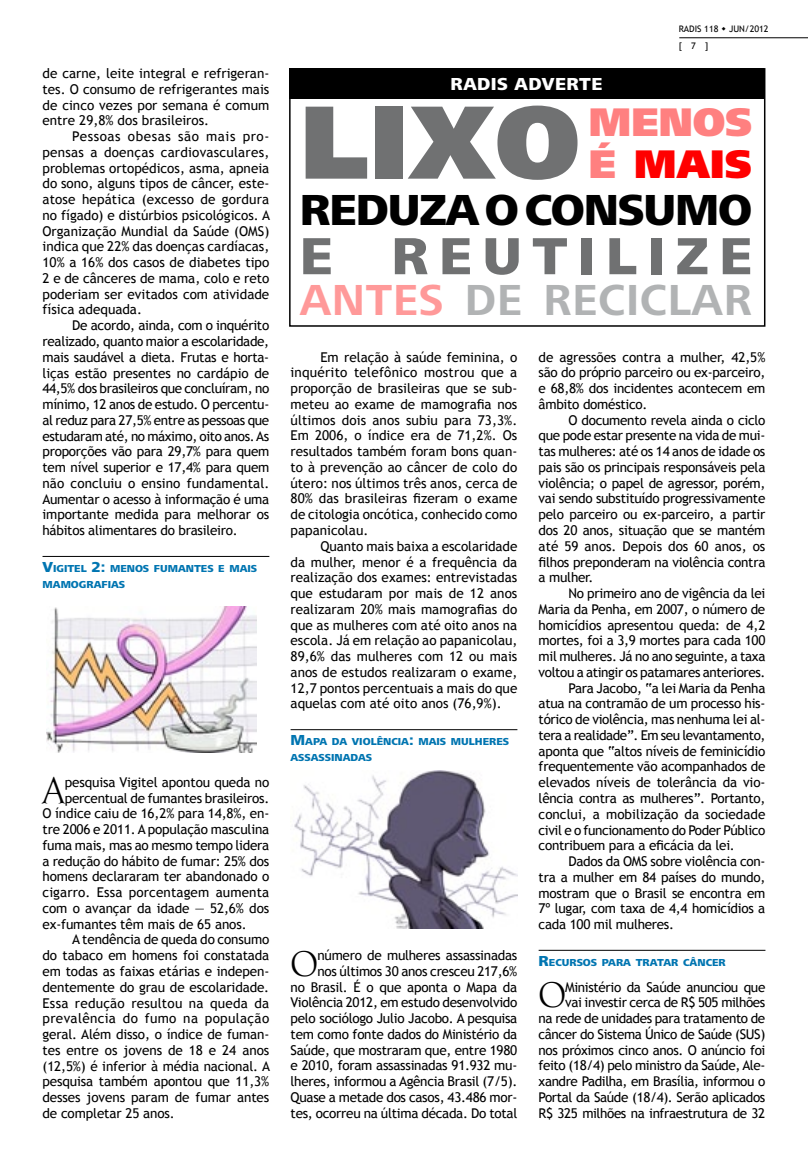
<style>
.page{position:relative;width:808px;height:1170px;background:#fff}
.page>*{position:absolute;margin:0;border:0;box-sizing:border-box;transform-origin:0 0}
.t1{font:900 107.85px "Frutiger Next LT";color:#707172}
.t2{font:800 54px "Frutiger Next LT";letter-spacing:.195em;color:#707172}
.t3{font:700 45px "Frutiger Next LT";letter-spacing:.015em;color:#b1b3b4}
.t4{font:800 45px "Frutiger Next LT";letter-spacing:-.025em;color:#000}
.t5{font:900 41.4px/41.4px "Frutiger Next LT";letter-spacing:-.01em;color:#ff8080}
.t6{font:35.85px "Goudy Trajan";color:#000}
.t7{font:800 18px "Frutiger Next LT";color:#fff}
.t8{font:13.5px/15.8px "Radis";letter-spacing:-.02em;color:#000;text-align:justify}
.t9{font:13.5px "Radis";color:#000}
.t10{font:13.5px "Radis";letter-spacing:.01em;color:#000}
.t11{font:13.5px "Radis";letter-spacing:.015em;color:#000}
.t12{font:13.5px "Radis";letter-spacing:.025em;color:#000}
.t13{font:800 10.5px/15.8px "Frutiger Next LT";color:#0075b1}
.t14{font:9px/17.4px "Radis";color:#000}
.s1{font-size:15px}
.s2{color:#f00}
.s3{color:#f99}
</style>
<div class="page">
<hr style="left:679px;top:37px;width:129px;height:1px;background:#000">
<hr style="left:43px;top:556px;width:226px;height:1px;background:#000">
<img style="left:47px;top:606px;width:210px;height:146px">
<hr style="left:291px;top:729px;width:226px;height:1px;background:#000">
<img style="left:294px;top:770px;width:223px;height:158px">
<hr style="left:539px;top:949px;width:226px;height:1px;background:#000">
<div style="left:289px;top:68px;width:475px;height:31px;background:#000"></div>
<div style="left:289px;top:68px;width:476px;height:259px;border:2px solid #000"></div>
<p class="t8" style="left:43px;top:66px;width:228px">de carne, leite integral e refrigeran&shy;tes. O consumo de refrigerantes mais de cinco vezes por semana é comum entre 29,8% dos brasileiros.</p>
<p class="t8" style="left:43px;top:129px;width:229px;text-indent:30px">Pessoas obesas são mais pro&shy;pensas a doenças cardiovasculares, problemas ortopédicos, asma, apneia do sono, alguns tipos de câncer, este&shy;atose hepática (excesso de gordura no fígado) e distúrbios psicológicos. A Organização Mundial da Saúde (OMS) indica que 22% das doenças cardíacas, 10% a 16% dos casos de diabetes tipo 2 e de cânceres de mama, colo e reto poderiam ser evitados com atividade física adequada.</p>
<p class="t8" style="left:43px;top:318px;width:228px;text-indent:30px">De acordo, ainda, com o inquérito realizado, quanto maior a escolaridade, mais saudável a dieta. Frutas e horta&shy;liças estão presentes no cardápio de 44,5% dos brasileiros que concluíram, no mínimo, 12 anos de estudo. O percentu&shy;al reduz para 27,5% entre as pessoas que estudaram até, no máximo, oito anos. As proporções vão para 29,7% para quem tem nível superior e 17,4% para quem não concluiu o ensino fundamental.<br>Aumentar o acesso à informação é uma importante medida para melhorar os hábitos alimentares do brasileiro.</p>
<p class="t13" style="left:43px;top:560px;width:216px"><span class="s1">V</span>IGITEL <span class="s1">2:</span> MENOS FUMANTES E MAIS<br>MAMOGRAFIAS</p>
<h3 class="t6" style="left:43px;top:770px;width:24px">A</h3>
<p class="t8" style="left:65px;top:774px;width:206px">pesquisa Vigitel apontou queda no</p>
<p class="t8" style="left:65px;top:790px;width:206px">percentual de fumantes brasileiros.</p>
<p class="t8" style="left:43px;top:805px;width:228px">O índice caiu de 16,2% para 14,8%, en-</p>
<p class="t8" style="left:43px;top:821px;width:228px">tre 2006 e 2011. A população masculina</p>
<p class="t8" style="left:43px;top:837px;width:228px">fuma mais, mas ao mesmo tempo lidera</p>
<p class="t8" style="left:43px;top:853px;width:228px">a redução do hábito de fumar: 25% dos</p>
<p class="t8" style="left:43px;top:868px;width:228px">homens declararam ter abandonado o</p>
<p class="t10" style="left:43px;top:884px;width:228px">cigarro. Essa porcentagem aumenta</p>
<p class="t8" style="left:43px;top:900px;width:228px">com o avançar da idade — 52,6% dos</p>
<p class="t8" style="left:43px;top:916px;width:206px">ex-fumantes têm mais de 65 anos.</p>
<p class="t8" style="left:72px;top:931px;width:199px">A tendência de queda do consumo</p>
<p class="t8" style="left:43px;top:947px;width:228px">do tabaco em homens foi constatada</p>
<p class="t8" style="left:43px;top:963px;width:228px">em todas as faixas etárias e indepen-</p>
<p class="t8" style="left:43px;top:979px;width:228px">dentemente do grau de escolaridade.</p>
<p class="t11" style="left:43px;top:994px;width:228px">Essa redução resultou na queda da</p>
<p class="t12" style="left:43px;top:1010px;width:228px">prevalência do fumo na população</p>
<p class="t8" style="left:43px;top:1026px;width:228px">geral. Além disso, o índice de fuman-</p>
<p class="t8" style="left:43px;top:1042px;width:228px">tes entre os jovens de 18 e 24 anos</p>
<p class="t8" style="left:43px;top:1057px;width:229px">(12,5%) é inferior à média nacional. A</p>
<p class="t8" style="left:43px;top:1073px;width:228px">pesquisa também apontou que 11,3%</p>
<p class="t8" style="left:43px;top:1089px;width:228px">desses jovens param de fumar antes</p>
<p class="t8" style="left:43px;top:1105px;width:134px">de completar 25 anos.</p>
<p class="t14" style="left:679px;top:20px;width:91px">Radis 118 • JUN/2012 [7]</p>
<h3 class="t7" style="left:451px;top:73px;width:25px">RADIS</h3>
<h3 class="t7" style="left:514px;top:73px;width:14px">ADVE</h3>
<h3 class="t7" style="left:566px;top:73px;width:25px">RTE</h3>
<h1 class="t1" style="left:300px;top:81px;width:282px">LIXO</h1>
<h3 class="t5" style="left:589px;top:101px;width:165px">MENOS é <span class="s2">MAIS</span></h3>
<h3 class="t4" style="left:300px;top:184px;width:454px">REDUZA O CONSUMO</h3>
<h2 class="t2" style="left:300px;top:226px;width:454px">E R EUTIL IZE</h2>
<h3 class="t3" style="left:300px;top:274px;width:454px"><span class="s3">ANTES</span> DE RECICLAR</h3>
<p class="t8" style="left:291px;top:349px;width:228px;text-indent:30px">Em relação à saúde feminina, o inquérito telefônico mostrou que a proporção de brasileiras que se sub&shy;meteu ao exame de mamografia nos últimos dois anos subiu para 73,3%.<br>Em 2006, o índice era de 71,2%. Os resultados também foram bons quan&shy;to à prevenção ao câncer de colo do útero: nos últimos três anos, cerca de 80% das brasileiras fizeram o exame de citologia oncótica, conhecido como papanicolau.</p>
<p class="t8" style="left:291px;top:538px;width:228px;text-indent:30px">Quanto mais baixa a escolaridade da mulher, menor é a frequência da realização dos exames: entrevistadas que estudaram por mais de 12 anos realizaram 20% mais mamografias do que as mulheres com até oito anos na escola. Já em relação ao papanicolau, 89,6% das mulheres com 12 ou mais anos de estudos realizaram o exame, 12,7 pontos percentuais a mais do que aquelas com até oito anos (76,9%).</p>
<p class="t13" style="left:291px;top:734px;width:220px"><span class="s1">M</span>APA DA VIOLÊNCIA<span class="s1">:</span> MAIS MULHERES<br>ASSASSINADAS</p>
<p class="t8" style="left:291px;top:947px;width:228px;text-align:right">número de mulheres assassinadas<br>nos últimos 30 anos cresceu 217,6%<br>no Brasil. É o que aponta o Mapa da Violência 2012, em estudo desenvolvido pelo sociólogo Julio Jacobo. A pesquisa tem como fonte dados do Ministério da Saúde, que mostraram que, entre 1980 e 2010, foram assassinadas 91.932 mu&shy;lheres, informou a Agência Brasil (7/5).<br>Quase a metade dos casos, 43.486 mor&shy;tes, ocorreu na última década. Do total</p>
<h3 class="t6" style="left:291px;top:943px;width:29px">O</h3>
<p class="t8" style="left:539px;top:349px;width:228px">de agressões contra a mulher, 42,5% são do próprio parceiro ou ex-parceiro, e 68,8% dos incidentes acontecem em âmbito doméstico.</p>
<p class="t8" style="left:539px;top:412px;width:228px;text-indent:30px">O documento revela ainda o ciclo que pode estar presente na vida de mui&shy;tas mulheres: até os 14 anos de idade os pais são os principais responsáveis pela violência; o papel de agressor, porém, vai sendo substituído progressivamente pelo parceiro ou ex-parceiro, a partir dos 20 anos, situação que se mantém até 59 anos. Depois dos 60 anos, os filhos preponderam na violência contra a mulher.</p>
<p class="t8" style="left:568px;top:585px;width:198px">No primeiro ano de vigência da lei</p>
<p class="t8" style="left:539px;top:601px;width:228px">Maria da Penha, em 2007, o número de</p>
<p class="t8" style="left:539px;top:617px;width:228px">homicídios apresentou queda: de 4,2</p>
<p class="t8" style="left:539px;top:633px;width:228px">mortes, foi a 3,9 mortes para cada 100</p>
<p class="t8" style="left:539px;top:648px;width:228px">mil mulheres. Já no ano seguinte, a taxa</p>
<p class="t8" style="left:539px;top:664px;width:228px">voltou a atingir os patamares anteriores.</p>
<p class="t8" style="left:568px;top:680px;width:199px">Para Jacobo, “a lei Maria da Penha</p>
<p class="t8" style="left:539px;top:696px;width:228px">atua na contramão de um processo his-</p>
<p class="t8" style="left:539px;top:711px;width:228px">tórico de violência, mas nenhuma lei al-</p>
<p class="t8" style="left:539px;top:727px;width:228px">tera a realidade”. Em seu levantamento,</p>
<p class="t8" style="left:539px;top:743px;width:228px">aponta que “altos níveis de feminicídio</p>
<p class="t8" style="left:539px;top:759px;width:228px">frequentemente vão acompanhados de</p>
<p class="t8" style="left:539px;top:774px;width:228px">elevados níveis de tolerância da vio-</p>
<p class="t8" style="left:539px;top:790px;width:228px">lência contra as mulheres”. Portanto,</p>
<p class="t9" style="left:539px;top:806px;width:228px">conclui, a mobilização da sociedade</p>
<p class="t8" style="left:539px;top:822px;width:228px">civil e o funcionamento do Poder Público</p>
<p class="t8" style="left:539px;top:837px;width:198px">contribuem para a eficácia da lei.</p>
<p class="t8" style="left:568px;top:853px;width:199px">Dados da OMS sobre violência con-</p>
<p class="t8" style="left:539px;top:869px;width:228px">tra a mulher em 84 países do mundo,</p>
<p class="t8" style="left:539px;top:885px;width:228px">mostram que o Brasil se encontra em</p>
<p class="t8" style="left:539px;top:900px;width:228px">7º lugar, com taxa de 4,4 homicídios a</p>
<p class="t8" style="left:539px;top:916px;width:137px">cada 100 mil mulheres.</p>
<p class="t13" style="left:539px;top:954px;width:189px"><span class="s1">R</span>ECURSOS PARA TRATAR CÂNCER</p>
<h3 class="t6" style="left:539px;top:974px;width:29px">o</h3>
<p class="t8" style="left:539px;top:979px;width:228px;text-align:right">Ministério da Saúde anunciou que<br>vai investir cerca de R$ 505 milhões<br>na rede de unidades para tratamento de câncer do Sistema Único de Saúde (SUS) nos próximos cinco anos. O anúncio foi feito (18/4) pelo ministro da Saúde, Ale&shy;xandre Padilha, em Brasília, informou o Portal da Saúde (18/4). Serão aplicados R$ 325 milhões na infraestrutura de 32</p>
</div>
